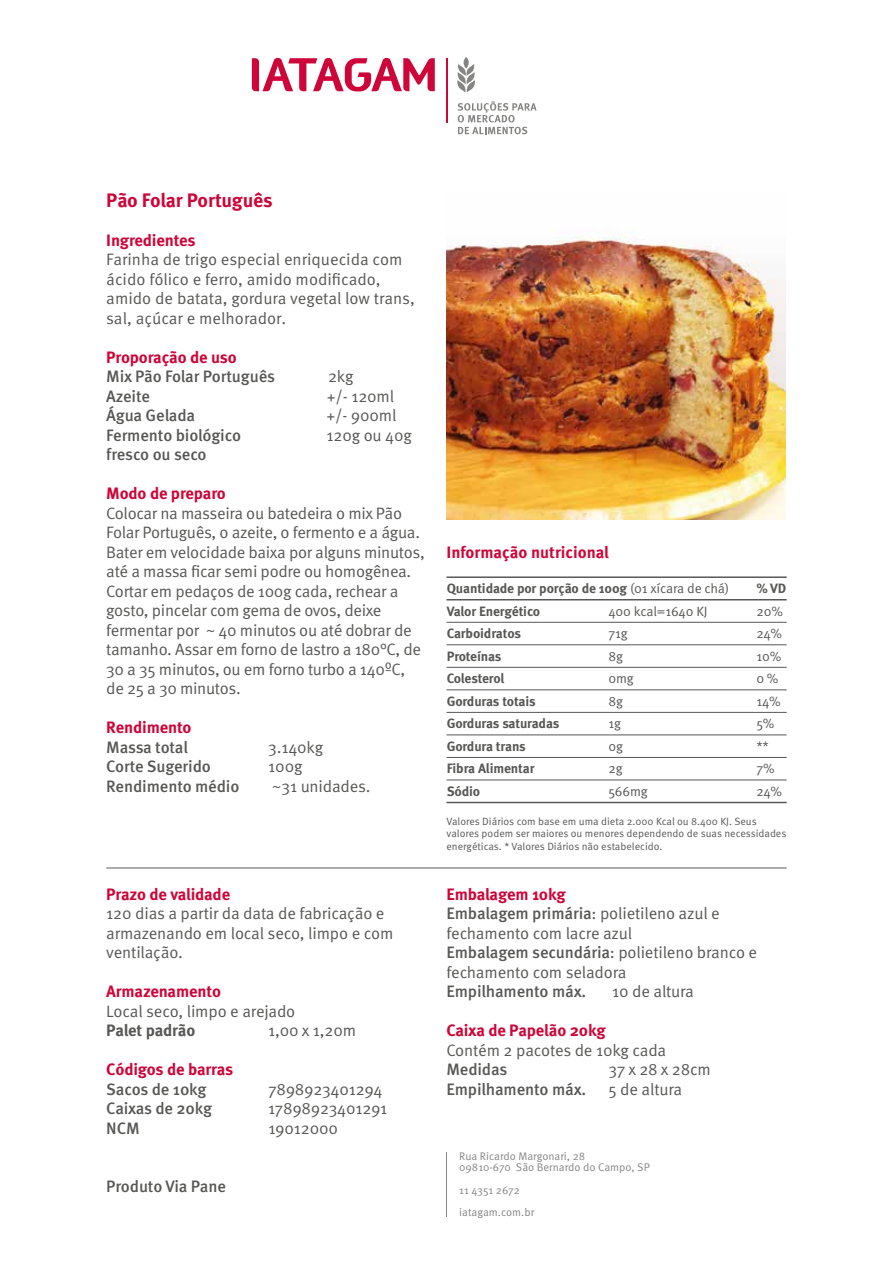
<style>
.page{position:relative;width:893px;height:1263px;background:#fff}
.page>*{position:absolute;margin:0;border:0;box-sizing:border-box;transform-origin:0 0}
.t1{font:700 19.5px "Meta Pro";letter-spacing:-.01em;color:#ce0538}
.t2{font:16.5px/19.5px "Meta Pro";letter-spacing:-.02em;color:#575756}
.t3{font:500 16.5px "Meta Pro";letter-spacing:-.01em;color:#575756}
.t4{font:700 16.5px "Meta Pro";letter-spacing:-.01em;color:#ce0538}
.t5{font:16.5px/19.5px "Meta Pro";color:#575756}
.t6{font:700 16.5px "Meta Pro";letter-spacing:-.015em;color:#575756}
.t7{font:700 13.5px/22.5px "Meta Pro";letter-spacing:-.01em;color:#575756}
.t8{font:13.5px/22.5px "Meta Pro";letter-spacing:-.01em;color:#575756}
.t9{font:11.1px/11.1px "Meta Pro";color:#858584}
.t10{font:10.5px/12.6px "Meta Pro";color:#575756}
.s1{font-weight:400}
.s2{font-weight:700;color:#ce0538}
.s3{font-weight:500}
</style>
<div class="page">
<hr style="left:446px;top:1152px;width:1px;height:64px;background:#858584">
<svg style="left:252px;top:58px;width:183px;height:33px"></svg>
<hr style="left:446px;top:58px;width:1px;height:64px;background:#ce0538">
<svg style="left:457px;top:57px;width:18px;height:35px"></svg>
<svg style="left:458px;top:101px;width:79px;height:33px"></svg>
<hr style="left:446px;top:599px;width:341px;height:1px;background:#575756">
<hr style="left:446px;top:576px;width:341px;height:2px;background:#575756">
<hr style="left:446px;top:622px;width:341px;height:1px;background:#575756">
<hr style="left:446px;top:644px;width:341px;height:1px;background:#575756">
<hr style="left:446px;top:667px;width:341px;height:1px;background:#575756">
<hr style="left:446px;top:690px;width:341px;height:1px;background:#575756">
<hr style="left:446px;top:712px;width:341px;height:1px;background:#575756">
<hr style="left:446px;top:735px;width:341px;height:1px;background:#575756">
<hr style="left:446px;top:757px;width:341px;height:1px;background:#575756">
<hr style="left:446px;top:780px;width:341px;height:1px;background:#575756">
<hr style="left:446px;top:802px;width:341px;height:1px;background:#575756">
<hr style="left:106px;top:868px;width:681px;height:1px;background:#575756">
<img style="left:446px;top:228px;width:340px;height:291px">
<p class="t1" style="left:106px;top:188px;width:168px">Pão Folar Português</p>
<p class="t4" style="left:106px;top:230px;width:91px">Ingredientes</p>
<p class="t5" style="left:106px;top:250px;width:310px">Farinha de trigo especial enriquecida com ácido fólico e ferro, amido modificado, amido de batata, gordura vegetal low trans, sal, açúcar e melhorador.</p>
<p class="t4" style="left:106px;top:347px;width:132px">Proporação de uso</p>
<p class="t3" style="left:106px;top:366px;width:170px">Mix Pão Folar Português</p>
<p class="t2" style="left:328px;top:367px;width:27px">2kg</p>
<p class="t3" style="left:106px;top:386px;width:45px">Azeite</p>
<p class="t2" style="left:327px;top:387px;width:69px">+/- 120ml</p>
<p class="t3" style="left:106px;top:405px;width:90px">Água Gelada</p>
<p class="t2" style="left:326px;top:406px;width:72px">+/- 900ml</p>
<p class="t3" style="left:106px;top:425px;width:136px">Fermento biológico</p>
<p class="t2" style="left:326px;top:426px;width:87px">120g ou 40g</p>
<p class="t3" style="left:106px;top:444px;width:102px">fresco ou seco</p>
<p class="t4" style="left:106px;top:483px;width:121px">Modo de preparo</p>
<p class="t2" style="left:106px;top:504px;width:320px">Colocar na masseira ou batedeira o mix Pão Folar Português, o azeite, o fermento e a água.<br>Bater em velocidade baixa por alguns minutos, até a massa ficar semi podre ou homogênea.<br>Cortar em pedaços de 100g cada, rechear a gosto, pincelar com gema de ovos, deixe fermentar por ~ 40 minutos ou até dobrar de tamanho. Assar em forno de lastro a 180°C, de 30 a 35 minutos, ou em forno turbo a 140ºC, de 25 a 30 minutos.</p>
<p class="t4" style="left:106px;top:717px;width:87px">Rendimento</p>
<p class="t3" style="left:106px;top:737px;width:83px">Massa total</p>
<p class="t2" style="left:268px;top:738px;width:56px">3.140kg</p>
<p class="t3" style="left:106px;top:756px;width:106px">Corte Sugerido</p>
<p class="t2" style="left:268px;top:757px;width:36px">100g</p>
<p class="t3" style="left:106px;top:776px;width:135px">Rendimento médio</p>
<p class="t2" style="left:272px;top:777px;width:100px">~31 unidades.</p>
<p class="t4" style="left:106px;top:883px;width:125px">Prazo de validade</p>
<p class="t2" style="left:106px;top:904px;width:289px">120 dias a partir da data de fabricação e armazenando em local seco, limpo e com ventilação.</p>
<p class="t4" style="left:106px;top:981px;width:116px">Armazenamento</p>
<p class="t2" style="left:106px;top:1002px;width:191px">Local seco, limpo e arejado</p>
<p class="t6" style="left:106px;top:1020px;width:91px">Palet padrão</p>
<p class="t2" style="left:268px;top:1021px;width:89px">1,00 x 1,20m</p>
<p class="t4" style="left:106px;top:1059px;width:128px">Códigos de barras</p>
<p class="t3" style="left:106px;top:1079px;width:102px">Sacos de 10kg</p>
<p class="t2" style="left:268px;top:1080px;width:116px">7898923401294</p>
<p class="t3" style="left:106px;top:1098px;width:107px">Caixas de 20kg</p>
<p class="t2" style="left:268px;top:1099px;width:121px">17898923401291</p>
<p class="t3" style="left:106px;top:1118px;width:35px">NCM</p>
<p class="t2" style="left:268px;top:1119px;width:71px">19012000</p>
<p class="t3" style="left:106px;top:1176px;width:121px">Produto Via Pane</p>
<p class="t4" style="left:446px;top:541px;width:164px">Informação nutricional</p>
<p class="t7" style="left:447px;top:578px;width:284px">Quantidade por porção de 100g <span class="s1">(01 xícara de chá)<br></span>Valor Energético<br>Carboidratos<br>Proteínas<br>Colesterol<br>Gorduras totais<br>Gorduras saturadas<br>Gordura trans<br>Fibra Alimentar<br>Sódio</p>
<p class="t7" style="left:756px;top:578px;width:32px">% VD</p>
<p class="t8" style="left:608px;top:600px;width:101px">400 kcal=1640 KJ<br>71g<br>8g<br>0mg<br>8g<br>1g<br>0g<br>2g<br>566mg</p>
<p class="t10" style="left:446px;top:815px;width:341px">Valores Diários com base em uma dieta 2.000 Kcal ou 8.400 KJ. Seus valores podem ser maiores ou menores dependendo de suas necessidades energéticas. * Valores Diários não estabelecido.</p>
<p class="t8" style="left:756px;top:600px;width:28px">20%<br>24%<br>10%<br>0 %<br>14%<br>5% **<br>7%<br>24%</p>
<p class="t2" style="left:446px;top:885px;width:312px"><span class="s2">Embalagem 10kg<br></span><span class="s3">Embalagem primária</span>: polietileno azul e fechamento com lacre azul<br><span class="s3">Embalagem secundária</span>: polietileno branco e fechamento com seladora</p>
<p class="t3" style="left:446px;top:981px;width:141px">Empilhamento máx.</p>
<p class="t2" style="left:612px;top:982px;width:83px">10 de altura</p>
<p class="t4" style="left:446px;top:1020px;width:161px">Caixa de Papelão 20kg</p>
<p class="t2" style="left:446px;top:1041px;width:221px">Contém 2 pacotes de 10kg cada</p>
<p class="t3" style="left:446px;top:1059px;width:62px">Medidas</p>
<p class="t2" style="left:608px;top:1060px;width:104px">37 x 28 x 28cm</p>
<p class="t3" style="left:446px;top:1079px;width:141px">Empilhamento máx.</p>
<p class="t2" style="left:608px;top:1080px;width:75px">5 de altura</p>
<p class="t9" style="left:459px;top:1151px;width:192px">Rua Ricardo Margonari, 28<br>09810-670 São Bernardo do Campo, SP</p>
<p class="t9" style="left:459px;top:1179px;width:77px;line-height:22.2px">11 4351 2672 iatagam.com.br</p>
</div>
